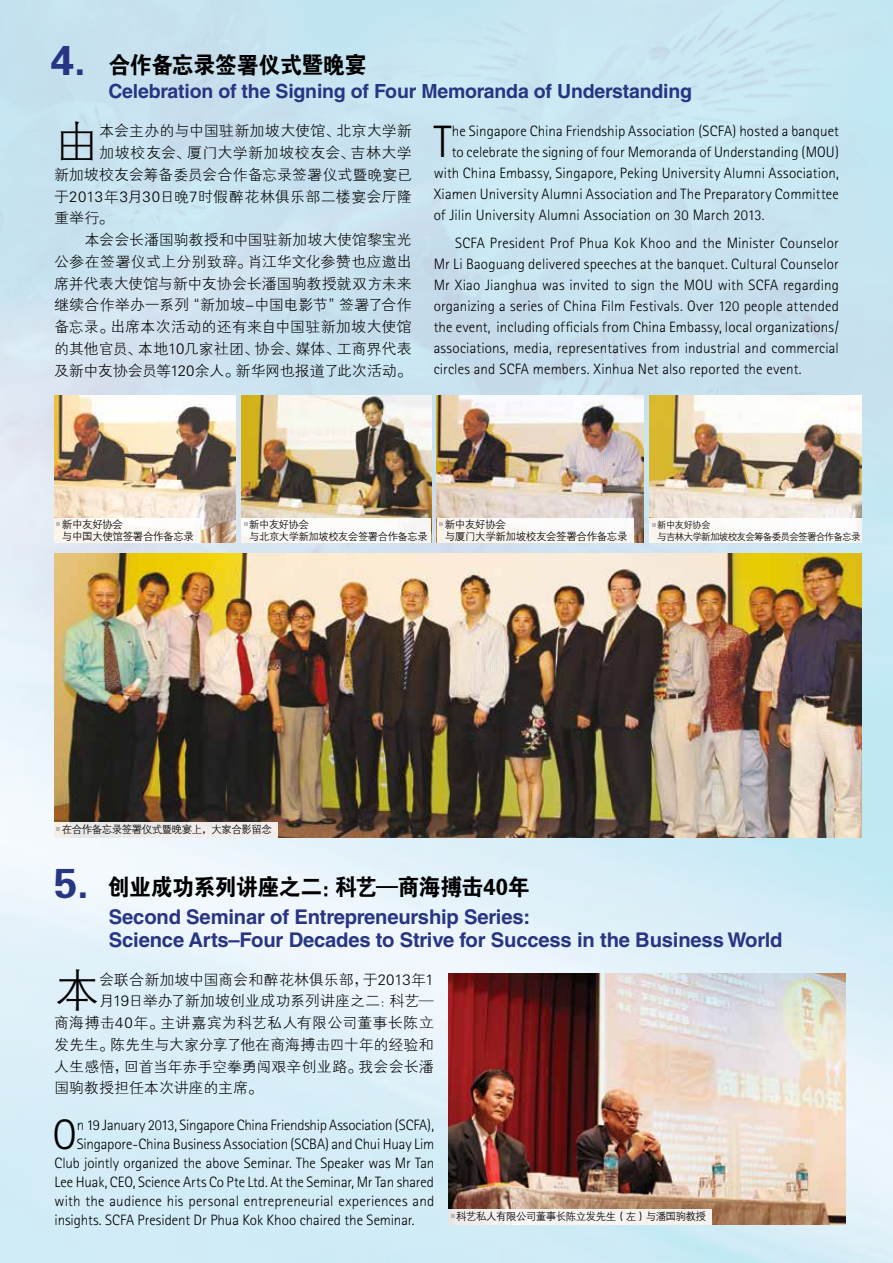
<style>
.page{position:relative;width:893px;height:1263px;background:#fff}
.page>*{position:absolute;margin:0;border:0;box-sizing:border-box;transform-origin:0 0}
.t1{font:300 45.45px "Rotis Sans Serif";color:#000}
.t2{font:45.15px "FZXH1 JW GB1 0";color:#000}
.t3{font:300 42.6px "Rotis Sans Serif";color:#000}
.t4{font:42px "FZDHTJW GB1 0";color:#283583}
.t5{font:23.25px "FZDHTJW GB1 0";letter-spacing:-.02em;color:#000;scale:.94 1}
.t6{font:700 20.25px/22.5px "Helvetica LT Std";letter-spacing:-.01em;color:#283583}
.t7{font:700 19.5px "Helvetica LT Std";letter-spacing:-.01em;color:#283583}
.t8{font:300 15px/21px "Rotis Sans Serif";color:#000;text-align:justify}
.t9{font:15px "FZXH1 JW GB1 0";color:#000}
.t10{font:300 15px "Rotis Sans Serif";letter-spacing:-.02em;color:#000}
.t11{font:15px "FZXH1 JW GB1 0";letter-spacing:.02em;color:#000}
.t12{font:10.5px/11.6px "FZZDXJW GB1 0";letter-spacing:-.035em;color:#000}
.t13{font:10.2px/11.6px "FZZDXJW GB1 0";letter-spacing:-.035em;color:#000}
.t14{font:9.45px "FZZDXJW GB1 0";letter-spacing:-.075em;color:#000}
.t15{font:9.15px "FZZDXJW GB1 0";letter-spacing:-.035em;color:#000}
</style>
<div class="page">
<img style="left:0;top:0;width:893px;height:1263px">
<img style="left:1px;top:0;width:892px;height:750px">
<img style="left:448px;top:974px;width:397px;height:250px">
<img style="left:54px;top:395px;width:182px;height:148px">
<img style="left:437px;top:395px;width:206px;height:148px">
<img style="left:241px;top:395px;width:190px;height:123px">
<img style="left:649px;top:395px;width:213px;height:123px">
<img style="left:54px;top:553px;width:808px;height:284px">
<div style="left:241px;top:518px;width:190px;height:25px;background:#fff"></div>
<div style="left:649px;top:518px;width:213px;height:25px;background:#fcfaf8"></div>
<div style="left:54px;top:518px;width:145px;height:25px;background:#fcf7f2"></div>
<div style="left:437px;top:518px;width:197px;height:25px;background:#fbf7f1"></div>
<svg style="left:244px;top:522px;width:3px;height:4px"></svg>
<svg style="left:57px;top:522px;width:3px;height:4px"></svg>
<svg style="left:439px;top:522px;width:4px;height:4px"></svg>
<div style="left:54px;top:821px;width:223px;height:16px;background:#eeebe9"></div>
<div style="left:448px;top:1208px;width:263px;height:16px;background:#f7f2ef"></div>
<svg style="left:451px;top:1214px;width:3px;height:4px"></svg>
<h3 class="t4" style="left:51px;top:37px;width:36px">4.</h3>
<h3 class="t5" style="left:108px;top:52px;width:276px">合作备忘录签署仪式暨晚宴</h3>
<h3 class="t7" style="left:108px;top:80px;width:585px">Celebration of the Signing of Four Memoranda of Understanding</h3>
<h2 class="t2" style="left:54px;top:118px;width:47px">由</h2>
<p class="t9" style="left:99px;top:123px;width:314px">本会主办的与中国驻新加坡大使馆、北京大学新</p>
<h1 class="t1" style="left:434px;top:115px;width:19px">T</h1>
<p class="t8" style="left:452px;top:120px;width:389px">he Singapore China Friendship Association (SCFA) hosted a banquet</p>
<p class="t8" style="left:452px;top:141px;width:389px">to celebrate the signing of four Memoranda of Understanding (MOU)</p>
<p class="t8" style="left:434px;top:162px;width:407px">with China Embassy, Singapore, Peking University Alumni Association,</p>
<p class="t8" style="left:434px;top:183px;width:407px">Xiamen University Alumni Association and The Preparatory Committee</p>
<p class="t8" style="left:434px;top:204px;width:332px">of Jilin University Alumni Association on 30 March 2013.</p>
<p class="t8" style="left:434px;top:233px;width:407px;text-indent:21px">SCFA President Prof Phua Kok Khoo and the Minister Counselor Mr Li Baoguang delivered speeches at the banquet. Cultural Counselor Mr Xiao Jianghua was invited to sign the MOU with SCFA regarding organizing a series of China Film Festivals. Over 120 people attended the event, including officials from China Embassy, local organizations/ associations, media, representatives from industrial and commercial circles and SCFA members. Xinhua Net also reported the event.</p>
<p class="t11" style="left:99px;top:145px;width:314px">加坡校友会、厦门大学新加坡校友会、吉林大学</p>
<p class="t9" style="left:54px;top:166px;width:359px">新加坡校友会筹备委员会合作备忘录签署仪式暨晚宴已</p>
<p class="t9" style="left:54px;top:188px;width:359px">于2013年3月30日晚7时假醉花林俱乐部二楼宴会厅隆</p>
<p class="t9" style="left:54px;top:210px;width:61px">重举行。</p>
<p class="t9" style="left:85px;top:232px;width:329px">本会会长潘国驹教授和中国驻新加坡大使馆黎宝光</p>
<p class="t9" style="left:54px;top:253px;width:359px">公参在签署仪式上分别致辞。肖江华文化参赞也应邀出</p>
<p class="t9" style="left:54px;top:275px;width:359px">席并代表大使馆与新中友协会长潘国驹教授就双方未来</p>
<p class="t9" style="left:54px;top:297px;width:359px">继续合作举办一系列“新加坡-中国电影节”签署了合作</p>
<p class="t9" style="left:54px;top:319px;width:359px">备忘录。出席本次活动的还有来自中国驻新加坡大使馆</p>
<p class="t9" style="left:54px;top:340px;width:359px">的其他官员、本地10几家社团、协会、媒体、工商界代表</p>
<p class="t9" style="left:54px;top:362px;width:359px">及新中友协会员等120余人。新华网也报道了此次活动。</p>
<p class="t13" style="left:249px;top:519px;width:180px">新中友好协会<br>与北京大学新加坡校友会签署合作备忘录</p>
<p class="t15" style="left:657px;top:520px;width:55px">新中友好协会</p>
<p class="t12" style="left:62px;top:519px;width:134px">新中友好协会<br>与中国大使馆签署合作备忘录</p>
<p class="t12" style="left:445px;top:519px;width:184px">新中友好协会<br>与厦门大学新加坡校友会签署合作备忘录</p>
<p class="t14" style="left:657px;top:531px;width:205px">与吉林大学新加坡校友会筹备委员会签署合作备忘录</p>
<p class="t12" style="left:62px;top:824px;width:211px">在合作备忘录签署仪式暨晚宴上，大家合影留念</p>
<h3 class="t4" style="left:54px;top:861px;width:36px">5.</h3>
<h3 class="t5" style="left:108px;top:874px;width:450px">创业成功系列讲座之二：科艺—商海搏击40年</h3>
<h3 class="t6" style="left:109px;top:905px;width:675px">Second Seminar of Entrepreneurship Series:<br>Science Arts–Four Decades to Strive for Success in the Business World</h3>
<h2 class="t2" style="left:54px;top:966px;width:47px">本</h2>
<p class="t9" style="left:99px;top:971px;width:336px">会联合新加坡中国商会和醉花林俱乐部，于2013年1</p>
<p class="t9" style="left:99px;top:993px;width:336px">月19日举办了新加坡创业成功系列讲座之二：科艺—</p>
<p class="t11" style="left:54px;top:1015px;width:381px">商海搏击40年。主讲嘉宾为科艺私人有限公司董事长陈立</p>
<p class="t9" style="left:54px;top:1036px;width:381px">发先生。陈先生与大家分享了他在商海搏击四十年的经验和</p>
<p class="t9" style="left:54px;top:1058px;width:381px">人生感悟，回首当年赤手空拳勇闯艰辛创业路。我会会长潘</p>
<p class="t9" style="left:54px;top:1080px;width:210px">国驹教授担任本次讲座的主席。</p>
<h3 class="t3" style="left:52px;top:1110px;width:26px">O</h3>
<p class="t10" style="left:77px;top:1116px;width:359px">n 19 January 2013, Singapore China Friendship Association (SCFA),</p>
<p class="t8" style="left:77px;top:1133px;width:359px">Singapore-China Business Association (SCBA) and Chui Huay Lim</p>
<p class="t8" style="left:55px;top:1152px;width:381px">Club jointly organized the above Seminar. The Speaker was Mr Tan</p>
<p class="t8" style="left:55px;top:1171px;width:381px">Lee Huak, CEO, Science Arts Co Pte Ltd. At the Seminar, Mr Tan shared</p>
<p class="t8" style="left:55px;top:1190px;width:381px">with the audience his personal entrepreneurial experiences and</p>
<p class="t8" style="left:55px;top:1209px;width:362px">insights. SCFA President Dr Phua Kok Khoo chaired the Seminar.</p>
<p class="t12" style="left:456px;top:1211px;width:251px">科艺私人有限公司董事长陈立发先生（左）与潘国驹教授</p>
</div>
